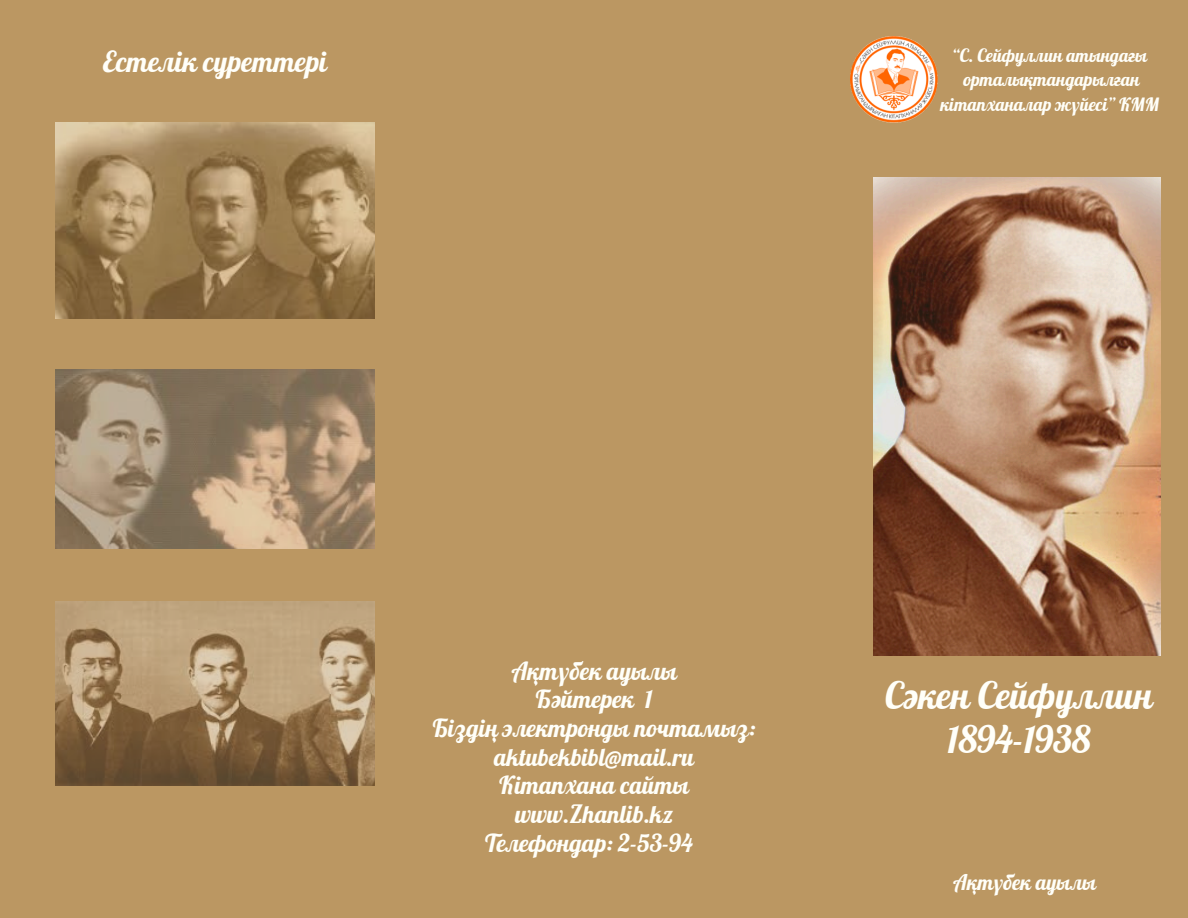
<style>
.page{position:relative;width:1188px;height:918px;background:#bb9762}
.page>*{position:absolute;margin:0;border:0;box-sizing:border-box;transform-origin:0 0}
.t1{font:36.9px/43.8px "Lobster";color:#fffff9;text-align:center}
.t2{font:28.5px "Lobster";color:#fffff9}
.t3{font:24.3px/28.7px "Lobster";color:#fffff9;text-align:center}
.t4{font:21px "Lobster";color:#fffff9}
.t5{font:18px/24.8px "Lobster";color:#fffff9;text-align:center}
</style>
<div class="page">
<img style="left:874px;top:178px;width:286px;height:478px">
<img style="left:56px;top:123px;width:318px;height:196px">
<img style="left:56px;top:601px;width:318px;height:185px">
<img style="left:56px;top:369px;width:318px;height:179px">
<img style="left:850px;top:36px;width:87px;height:87px">
<p class="t2" style="left:103px;top:44px;width:226px">Естелік суреттері</p>
<p class="t5" style="left:952px;top:42px;width:197px">“С. Сейфуллин атындағы</p>
<h3 class="t5" style="left:941px;top:67px;width:220px">орталықтандарылған кітапханалар жүйесі” КММ</h3>
<p class="t3" style="left:433px;top:656px;width:324px">Ақтүбек ауылы<br>Бәйтерек 1<br>Біздің электронды почтамыз: aktubekbibl@mail.ru<br>Кітапхана сайты www.Zhanlib.kz<br>Телефондар: 2-53-94</p>
<h2 class="t1" style="left:885px;top:673px;width:269px">Сәкен Сейфуллин<br>1894-1938</h2>
<p class="t4" style="left:953px;top:869px;width:144px">Ақтүбек ауылы</p>
</div>
